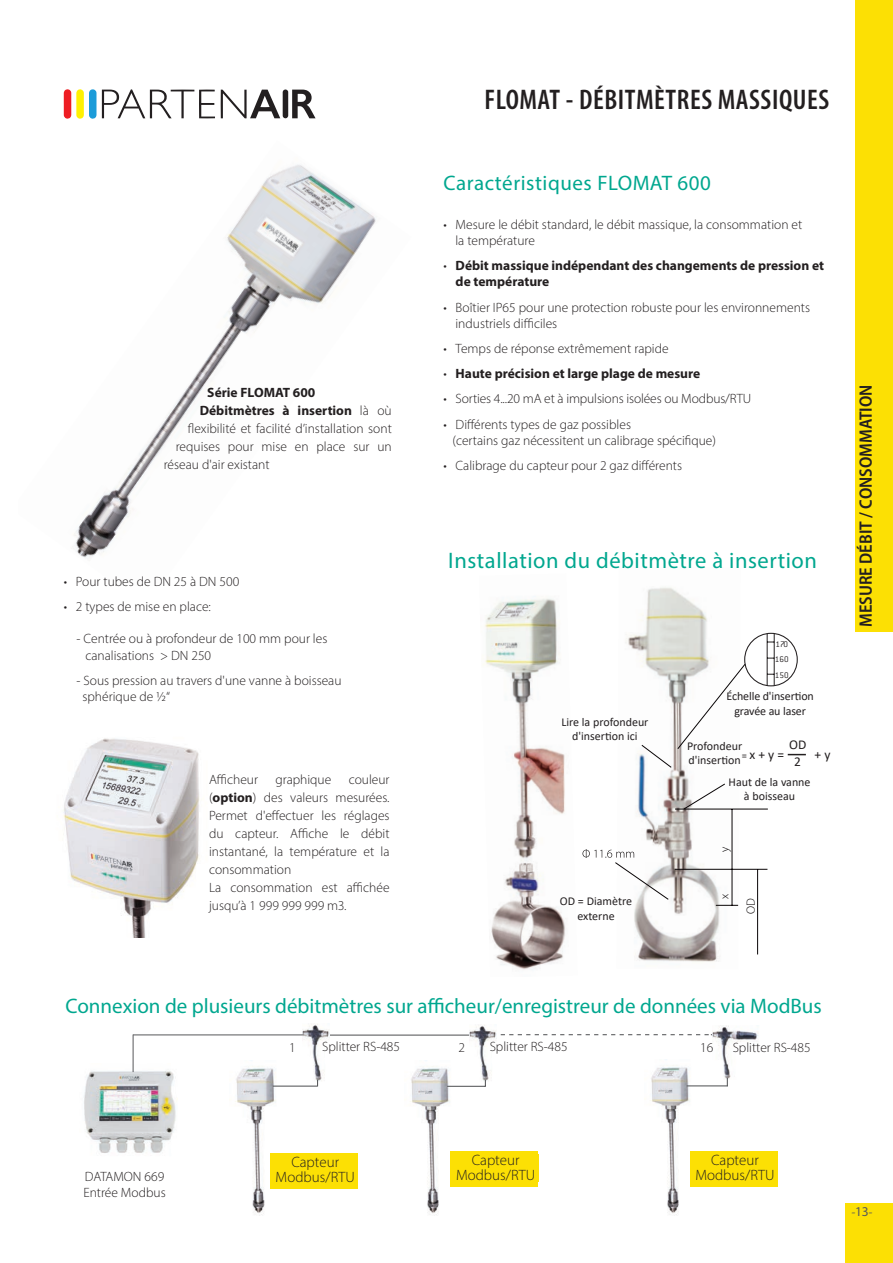
<style>
.page{position:relative;width:893px;height:1263px;background:#fff}
.page>*{position:absolute;margin:0;border:0;box-sizing:border-box;transform-origin:0 0}
.t1{font:600 condensed 28.5px "Myriad Pro";letter-spacing:.02em;color:#231f20}
.t2{font:22.5px "Myriad Pro";letter-spacing:.025em;color:#00a78f}
.t3{font:21px "Myriad Pro";color:#00a78f}
.t4{font:21px "Myriad Pro";letter-spacing:.025em;color:#00a78f}
.t5{font:600 semi-condensed 18px "Myriad Pro";color:#231f20}
.t6{font:300 15px "Myriad Pro";color:#231f20}
.t7{font:300 13.5px/18px "Myriad Pro";color:#231f20}
.t8{font:700 13.5px "Myriad Pro";color:#231f20}
.t9{font:13.5px/16.2px "Calibri";color:#231f20;text-align:center}
.t10{font:13.5px "Minion Pro";color:#57585a}
.t11{font:13.5px "Myriad Pro";color:#57585a}
.t12{font:12px/14.4px "Calibri";color:#231f20;text-align:center}
.t13{font:300 12px/26.2px "Myriad Pro";color:#090506}
.t14{font:300 9px/14.7px "Conduit ITC Std";color:#231f20}
.s1{font-weight:300}
.s2{font-weight:700}
.s3{font-size:10.5px}
</style>
<div class="page">
<svg style="left:221px;top:89px;width:94px;height:30px"></svg>
<svg style="left:64px;top:89px;width:151px;height:30px"></svg>
<div style="left:855px;top:0;width:38px;height:631px;background:#fce004"></div>
<div style="left:845px;top:1203px;width:48px;height:60px;background:#fce004"></div>
<img style="left:63px;top:738px;width:137px;height:199px">
<img style="left:73px;top:164px;width:303px;height:394px">
<img style="left:625px;top:587px;width:95px;height:375px">
<img style="left:483px;top:596px;width:83px;height:374px">
<hr style="left:675px;top:869px;width:92px;height:1px;background:#090506">
<hr style="left:675px;top:809px;width:93px;height:1px;background:#090506">
<hr style="left:757px;top:869px;width:1px;height:85px;background:#090506">
<svg style="left:582px;top:663px;width:164px;height:243px"></svg>
<div style="left:744px;top:633px;width:54px;height:53px;border:1px solid #231f20;border-radius:50%"></div>
<hr style="left:767px;top:633px;width:1px;height:53px;background:#231f20">
<hr style="left:774px;top:633px;width:1px;height:53px;background:#231f20">
<svg style="left:788px;top:754px;width:18px;height:1px"></svg>
<img style="left:84px;top:1063px;width:92px;height:90px">
<img style="left:650px;top:1065px;width:52px;height:150px">
<img style="left:713px;top:1025px;width:46px;height:55px">
<hr style="left:687px;top:1085px;width:41px;height:1px;background:#57585a">
<img style="left:410px;top:1060px;width:51px;height:155px">
<svg style="left:500px;top:1034px;width:213px;height:2px"></svg>
<hr style="left:328px;top:1034px;width:141px;height:2px;background:#57585a">
<img style="left:469px;top:1025px;width:28px;height:57px">
<hr style="left:447px;top:1086px;width:38px;height:1px;background:#57585a">
<img style="left:235px;top:1060px;width:52px;height:156px">
<hr style="left:273px;top:1085px;width:45px;height:2px;background:#57585a">
<img style="left:302px;top:1024px;width:28px;height:57px">
<hr style="left:133px;top:1034px;width:170px;height:1px;background:#57585a">
<div style="left:451px;top:1151px;width:87px;height:36px;background:#fce004"></div>
<div style="left:690px;top:1151px;width:87px;height:36px;background:#fce004"></div>
<div style="left:270px;top:1153px;width:88px;height:35px;background:#fce004"></div>
<hr style="left:133px;top:1034px;width:1px;height:38px;background:#57585a">
<p class="t8" style="left:207px;top:384px;width:110px">Série FLOMAT 600</p>
<p class="t8" style="left:200px;top:402px;width:194px">Débitmètres à insertion <span class="s1">là où</span></p>
<p class="t7" style="left:188px;top:419px;width:206px">flexibilité et facilité d’installation sont</p>
<p class="t7" style="left:176px;top:437px;width:218px">requises pour mise en place sur un</p>
<p class="t7" style="left:164px;top:455px;width:107px">réseau d'air existant</p>
<p class="t7" style="left:64px;top:572px;width:177px">• Pour tubes de DN 25 à DN 500</p>
<p class="t7" style="left:64px;top:597px;width:149px">• 2 types de mise en place:</p>
<p class="t7" style="left:85px;top:631px;width:243px;line-height:16.2px;text-indent:-9px">- Centrée ou à profondeur de 100 mm pour les canalisations &gt; DN 250</p>
<p class="t7" style="left:82px;top:672px;width:261px;line-height:16.2px;text-indent:-6px">- Sous pression au travers d'une vanne à boisseau sphérique de ½“</p>
<p class="t7" style="left:209px;top:770px;width:51px">Afficheur</p>
<p class="t7" style="left:275px;top:770px;width:57px">graphique</p>
<p class="t7" style="left:209px;top:770px;width:182px;text-align:justify;text-indent:140px">couleur (<span class="s2">option</span>) des valeurs mesurées.<br>Permet d'effectuer les réglages du capteur. Affiche le débit instantané, la température et la consommation</p>
<p class="t7" style="left:209px;top:878px;width:182px">La consommation est affichée jusqu’à 1 999 999 999 m3.</p>
<p class="t1" style="left:485px;top:82px;width:346px">FLOMAT - DÉBITMÈTRES MASSIQUES</p>
<p class="t4" style="left:444px;top:170px;width:269px">Caractéristiques FLOMAT 600</p>
<p class="t7" style="left:444px;top:215px;width:360px">• Mesure le débit standard, le débit massique, la consommation et</p>
<p class="t7" style="left:455px;top:231px;width:81px">la température</p>
<p class="t8" style="left:444px;top:257px;width:382px"><span class="s1">•</span> Débit massique indépendant des changements de pression et</p>
<p class="t8" style="left:456px;top:273px;width:95px">de température</p>
<p class="t7" style="left:455px;top:299px;width:356px;line-height:16.2px;text-indent:-12px">• Boîtier IP65 pour une protection robuste pour les environnements industriels difficiles</p>
<p class="t7" style="left:444px;top:339px;width:226px">• Temps de réponse extrêmement rapide</p>
<p class="t8" style="left:444px;top:365px;width:258px"><span class="s1">•</span> Haute précision et large plage de mesure</p>
<p class="t7" style="left:444px;top:390px;width:309px">• Sorties 4...20 mA et à impulsions isolées ou Modbus/RTU</p>
<p class="t7" style="left:452px;top:416px;width:265px;line-height:16.2px;text-indent:-9px">• Différents types de gaz possibles<br>(certains gaz nécessitent un calibrage spécifique)</p>
<p class="t7" style="left:444px;top:456px;width:240px">• Calibrage du capteur pour 2 gaz différents</p>
<p class="t2" style="left:448px;top:546px;width:370px">Installation du débitmètre à insertion</p>
<p class="t12" style="left:561px;top:714px;width:89px">Lire la profondeur</p>
<p class="t12" style="left:572px;top:729px;width:67px">d'insertion ici</p>
<p class="t12" style="left:560px;top:894px;width:74px">OD = Diamètre externe</p>
<p class="t14" style="left:775px;top:637px;width:15px">170<br>160</p>
<p class="t14" style="left:775px;top:668px;width:15px">150</p>
<p class="t12" style="left:726px;top:689px;width:89px">Échelle d'insertion gravée au laser</p>
<p class="t9" style="left:789px;top:736px;width:19px">OD<br>2</p>
<p class="t12" style="left:687px;top:738px;width:57px;text-align:left">Profondeur d'insertion</p>
<p class="t9" style="left:742px;top:746px;width:44px"><span class="s3">=</span> x + y =</p>
<p class="t9" style="left:815px;top:746px;width:17px">+ y</p>
<p class="t12" style="left:728px;top:774px;width:84px">Haut de la vanne</p>
<p class="t12" style="left:744px;top:789px;width:53px">à boisseau</p>
<p class="t13" style="left:711px;top:852px;width:7px;rotate:-90deg">y</p>
<p class="t13" style="left:711px;top:914px;width:22px;text-indent:15px;rotate:-90deg">x<br>OD</p>
<h3 class="t5" style="left:855px;top:627px;width:244px;rotate:-90deg">MESURE DÉBIT / CONSOMMATION</h3>
<p class="t3" style="left:65px;top:993px;width:758px">Connexion de plusieurs débitmètres sur afficheur/enregistreur de données via ModBus</p>
<p class="t7" style="left:289px;top:1038px;width:8px">1</p>
<p class="t7" style="left:322px;top:1037px;width:80px">Splitter RS-485</p>
<p class="t7" style="left:458px;top:1038px;width:8px">2</p>
<p class="t7" style="left:490px;top:1037px;width:80px">Splitter RS-485</p>
<p class="t7" style="left:700px;top:1038px;width:15px">16</p>
<p class="t7" style="left:733px;top:1038px;width:80px">Splitter RS-485</p>
<p class="t7" style="left:85px;top:1167px;width:81px">DATAMON 669</p>
<p class="t7" style="left:83px;top:1183px;width:84px">Entrée Modbus</p>
<p class="t6" style="left:291px;top:1153px;width:49px">Capteur</p>
<p class="t6" style="left:276px;top:1168px;width:81px">Modbus/RTU</p>
<p class="t6" style="left:472px;top:1151px;width:49px">Capteur</p>
<p class="t6" style="left:456px;top:1166px;width:81px">Modbus/RTU</p>
<p class="t6" style="left:711px;top:1151px;width:49px">Capteur</p>
<p class="t6" style="left:695px;top:1166px;width:81px">Modbus/RTU</p>
<p class="t11" style="left:855px;top:1203px;width:15px">13</p>
<p class="t10" style="left:851px;top:1202px;width:23px">- -</p>
</div>
